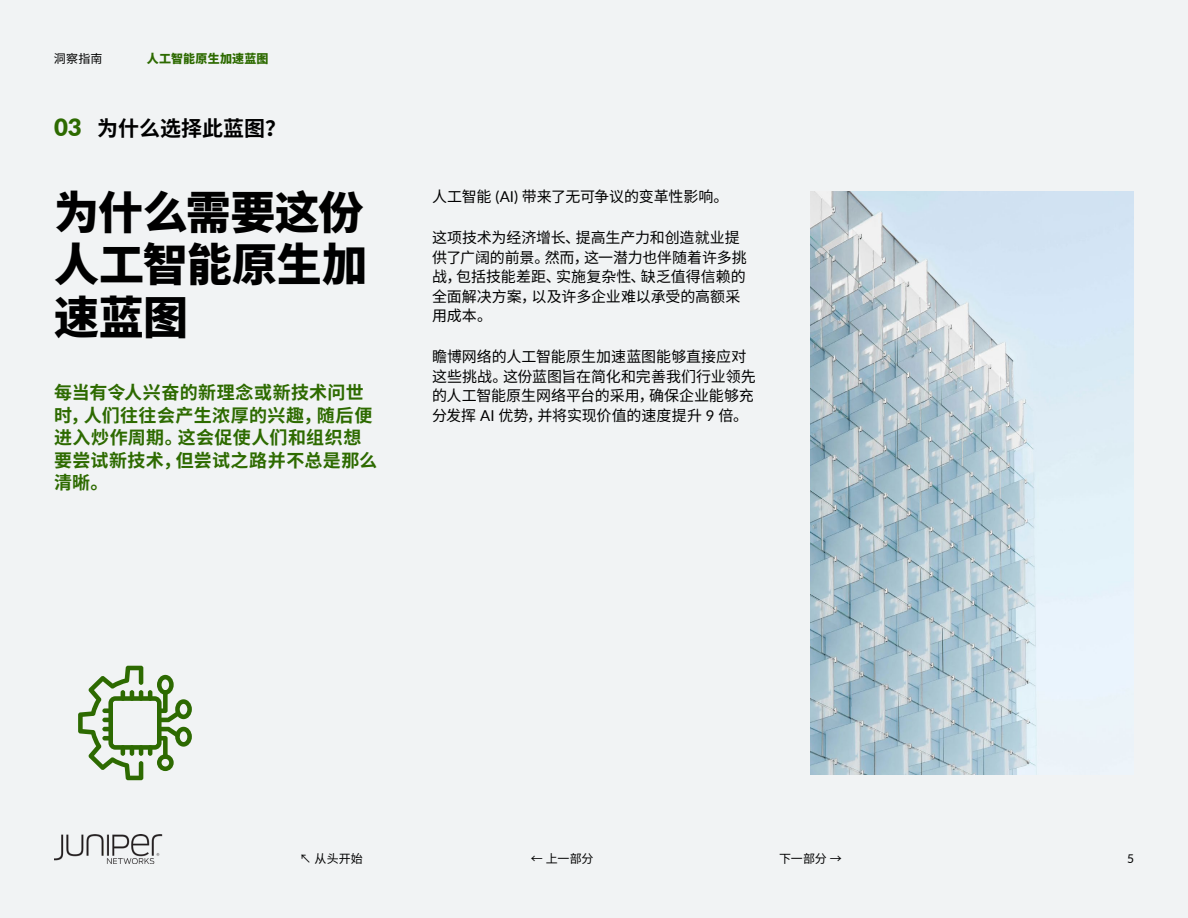
<style>
.page{position:relative;width:1188px;height:918px;background:#f1f3f4}
.page>*{position:absolute;margin:0;border:0;box-sizing:border-box;transform-origin:0 0}
.t1{font:800 45px/52.5px "Source Han Sans CN";letter-spacing:-.01em;color:#000;text-align:justify}
.t2{font:700 21px "Source Han Sans CN";color:#000}
.t3{font:700 18px/22.5px "Source Han Sans CN";letter-spacing:.025em;color:#2d6a00}
.t4{font:15px/19.5px "Source Han Sans CN";letter-spacing:-.005em;color:#000}
.t5{font:12px "Source Han Sans CN";letter-spacing:.005em;color:#000}
.t6{font:800 12px "Source Han Sans CN";letter-spacing:.015em;color:#2d6a00}
.t7{font:12px "Lato";color:#000}
.s1{font-family:"Lato";font-weight:900;font-size:24px;color:#2d6a00}
.s2{font-family:"Lato"}
</style>
<div class="page">
<img style="left:54px;top:835px;width:109px;height:29px">
<img style="left:810px;top:191px;width:324px;height:583px">
<svg style="left:78px;top:666px;width:114px;height:114px"></svg>
<p class="t5" style="left:54px;top:52px;width:50px">洞察指南</p>
<p class="t6" style="left:147px;top:52px;width:123px">人工智能原生加速蓝图</p>
<h2 class="t2" style="left:54px;top:116px;width:234px"><span class="s1">03</span> 为什么选择此蓝图？</h2>
<h1 class="t1" style="left:54px;top:187px;width:315px">为什么需要这份人工智能原生加速蓝图</h1>
<p class="t3" style="left:54px;top:382px;width:325px">每当有令人兴奋的新理念或新技术问世时，人们往往会产生浓厚的兴趣，随后便进入炒作周期。这会促使人们和组织想要尝试新技术，但尝试之路并不总是那么清晰。</p>
<p class="t4" style="left:432px;top:187px;width:298px">人工智能 <span class="s2">(AI)</span> 带来了无可争议的变革性影响。</p>
<p class="t4" style="left:432px;top:228px;width:316px">这项技术为经济增长、提高生产力和创造就业提供了广阔的前景。然而，这一潜力也伴随着许多挑战，包括技能差距、实施复杂性、缺乏值得信赖的全面解决方案，以及许多企业难以承受的高额采用成本。</p>
<p class="t4" style="left:432px;top:347px;width:325px">瞻博网络的人工智能原生加速蓝图能够直接应对这些挑战。这份蓝图旨在简化和完善我们行业领先的人工智能原生网络平台的采用，确保企业能够充分发挥 <span class="s2">AI</span> 优势，并将实现价值的速度提升 <span class="s2">9</span> 倍。</p>
<p class="t5" style="left:299px;top:852px;width:65px">↖ 从头开始</p>
<p class="t5" style="left:531px;top:852px;width:64px">← 上一部分</p>
<p class="t5" style="left:779px;top:852px;width:64px">下一部分 →</p>
<p class="t7" style="left:1127px;top:850px;width:8px">5</p>
</div>
